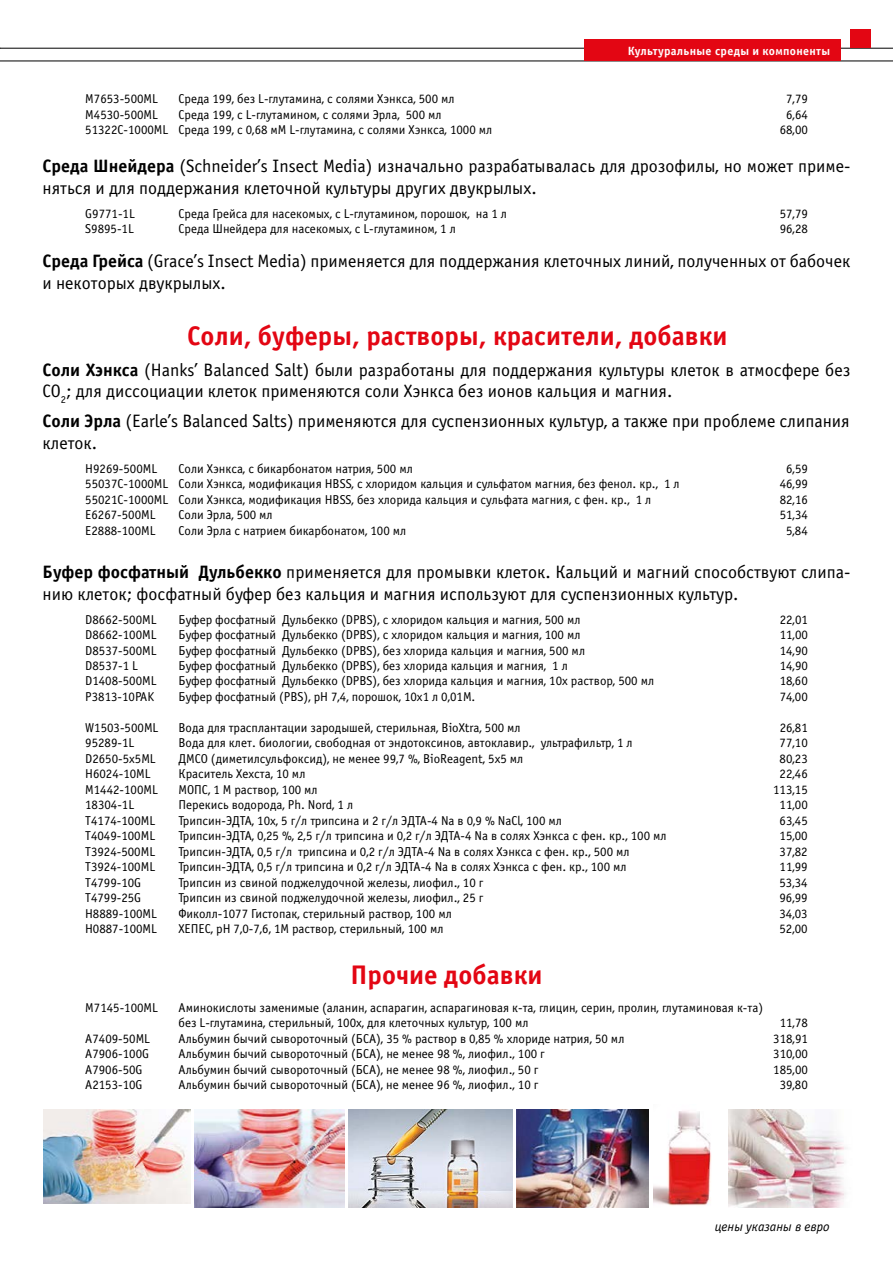
<style>
.page{position:relative;width:893px;height:1263px;background:#fff}
.page>*{position:absolute;margin:0;border:0;box-sizing:border-box;transform-origin:0 0}
.t1{font:700 27px "Officina Sans C";color:#e30613}
.t2{font:18px/21.6px "Officina Sans C";color:#000}
.t3{font:italic 13.5px "Officina Sans C";color:#000}
.t4{font:12.9px/15.5px "Officina Sans C";color:#000}
.t5{font:700 12px "Officina Sans C";letter-spacing:.025em;color:#fff}
.s1{font-weight:700}
</style>
<div class="page">
<img style="left:517px;top:1110px;width:132px;height:98px">
<img style="left:43px;top:1110px;width:147px;height:93px">
<img style="left:653px;top:1111px;width:58px;height:95px">
<img style="left:195px;top:1110px;width:149px;height:98px">
<img style="left:349px;top:1110px;width:164px;height:98px">
<hr style="left:0;top:61px;width:893px;height:1px;background:#000">
<hr style="left:0;top:48px;width:893px;height:1px;background:#000">
<div style="left:584px;top:39px;width:257px;height:22px;background:#e30613"></div>
<div style="left:850px;top:30px;width:20px;height:18px;background:#e30613"></div>
<img style="left:729px;top:1110px;width:117px;height:98px">
<p class="t5" style="left:628px;top:44px;width:204px">Культуральные среды и компоненты</p>
<p class="t4" style="left:85px;top:91px;width:74px">M7653-500ML</p>
<p class="t4" style="left:179px;top:91px;width:278px">Среда 199, без L-глутамина, с солями Хэнкса, 500 мл</p>
<p class="t4" style="left:786px;top:91px;width:23px">7,79</p>
<p class="t4" style="left:85px;top:107px;width:74px">M4530-500ML</p>
<p class="t4" style="left:179px;top:107px;width:265px">Среда 199, с L-глутамином, с солями Эрла, 500 мл</p>
<p class="t4" style="left:786px;top:107px;width:23px">6,64</p>
<p class="t4" style="left:85px;top:122px;width:409px">51322C-1000ML Среда 199, с 0,68 мМ L-глутамина, с солями Хэнкса, 1000 мл</p>
<p class="t4" style="left:780px;top:122px;width:30px">68,00</p>
<h2 class="t2" style="left:43px;top:155px;width:809px"><span class="s1">Среда Шнейдера</span> (Schneider’s Insect Media) изначально разрабатывалась для дрозофилы, но может приме&shy;няться и для поддержания клеточной культуры других двукрылых.</h2>
<p class="t4" style="left:85px;top:206px;width:51px">G9771-1L</p>
<p class="t4" style="left:179px;top:206px;width:330px">Среда Грейса для насекомых, с L-глутамином, порошок, на 1 л</p>
<p class="t4" style="left:780px;top:206px;width:30px">57,79</p>
<p class="t4" style="left:85px;top:221px;width:50px">S9895-1L</p>
<p class="t4" style="left:179px;top:221px;width:279px">Среда Шнейдера для насекомых, с L-глутамином, 1 л</p>
<p class="t4" style="left:780px;top:221px;width:30px">96,28</p>
<h2 class="t2" style="left:43px;top:251px;width:809px"><span class="s1">Среда Грейса</span> (Grace’s Insect Media) применяется для поддержания клеточных линий, полученных от бабочек и некоторых двукрылых.</h2>
<h1 class="t1" style="left:187px;top:321px;width:542px">Соли, буферы, растворы, красители, добавки</h1>
<h2 class="t2" style="left:43px;top:359px;width:809px"><span class="s1">Соли Хэнкса</span> (Hanks’ Balanced Salt) были разработаны для поддержания культуры клеток в атмосфере без<br>СО<sub>2</sub>; для диссоциации клеток применяются соли Хэнкса без ионов кальция и магния.</h2>
<h2 class="t2" style="left:43px;top:411px;width:809px"><span class="s1">Соли Эрла</span> (Earle’s Balanced Salts) применяются для суспензионных культур, а также при проблеме слипания клеток.</h2>
<p class="t4" style="left:85px;top:461px;width:73px">H9269-500ML</p>
<p class="t4" style="left:179px;top:461px;width:236px">Соли Хэнкса, с бикарбонатом натрия, 500 мл</p>
<p class="t4" style="left:786px;top:461px;width:23px">6,59</p>
<p class="t4" style="left:85px;top:476px;width:596px">55037C-1000ML Соли Хэнкса, модификация HBSS, с хлоридом кальция и сульфатом магния, без фенол. кр., 1 л</p>
<p class="t4" style="left:780px;top:476px;width:30px">46,99</p>
<p class="t4" style="left:85px;top:492px;width:568px">55021C-1000ML Соли Хэнкса, модификация HBSS, без хлорида кальция и сульфата магния, с фен. кр., 1 л</p>
<p class="t4" style="left:780px;top:492px;width:30px">82,16</p>
<p class="t4" style="left:85px;top:507px;width:72px">E6267-500ML</p>
<p class="t4" style="left:179px;top:507px;width:96px">Соли Эрла, 500 мл</p>
<p class="t4" style="left:780px;top:507px;width:30px">51,34</p>
<p class="t4" style="left:85px;top:523px;width:72px">E2888-100ML</p>
<p class="t4" style="left:179px;top:523px;width:229px">Соли Эрла с натрием бикарбонатом, 100 мл</p>
<p class="t4" style="left:786px;top:523px;width:23px">5,84</p>
<h2 class="t2" style="left:43px;top:561px;width:809px"><span class="s1">Буфер фосфатный Дульбекко</span> применяется для промывки клеток. Кальций и магний способствуют слипа&shy;нию клеток; фосфатный буфер без кальция и магния используют для суспензионных культур.</h2>
<p class="t4" style="left:85px;top:612px;width:73px">D8662-500ML</p>
<p class="t4" style="left:179px;top:612px;width:403px">Буфер фосфатный Дульбекко (DPBS), с хлоридом кальция и магния, 500 мл</p>
<p class="t4" style="left:780px;top:612px;width:30px">22,01</p>
<p class="t4" style="left:85px;top:627px;width:73px">D8662-100ML</p>
<p class="t4" style="left:179px;top:627px;width:403px">Буфер фосфатный Дульбекко (DPBS), с хлоридом кальция и магния, 100 мл</p>
<p class="t4" style="left:780px;top:627px;width:30px">11,00</p>
<p class="t4" style="left:85px;top:643px;width:73px">D8537-500ML</p>
<p class="t4" style="left:179px;top:643px;width:408px">Буфер фосфатный Дульбекко (DPBS), без хлорида кальция и магния, 500 мл</p>
<p class="t4" style="left:780px;top:643px;width:30px">14,90</p>
<p class="t4" style="left:85px;top:658px;width:54px">D8537-1 L</p>
<p class="t4" style="left:179px;top:658px;width:391px">Буфер фосфатный Дульбекко (DPBS), без хлорида кальция и магния, 1 л</p>
<p class="t4" style="left:780px;top:658px;width:30px">14,90</p>
<p class="t4" style="left:85px;top:674px;width:73px">D1408-500ML</p>
<p class="t4" style="left:179px;top:674px;width:477px">Буфер фосфатный Дульбекко (DPBS), без хлорида кальция и магния, 10х раствор, 500 мл</p>
<p class="t4" style="left:780px;top:674px;width:30px">18,60</p>
<p class="t4" style="left:85px;top:689px;width:70px">P3813-10PAK</p>
<p class="t4" style="left:179px;top:689px;width:298px">Буфер фосфатный (PBS), рH 7,4, порошок, 10х1 л 0,01М.</p>
<p class="t4" style="left:780px;top:689px;width:30px">74,00</p>
<p class="t4" style="left:85px;top:720px;width:75px">W1503-500ML</p>
<p class="t4" style="left:179px;top:720px;width:344px">Вода для трасплантации зародышей, стерильная, BioXtra, 500 мл</p>
<p class="t4" style="left:780px;top:720px;width:30px">26,81</p>
<p class="t4" style="left:85px;top:736px;width:50px">95289-1L</p>
<p class="t4" style="left:178px;top:736px;width:456px">Вода для клет. биологии, свободная от эндотоксинов, автоклавир., ультрафильтр, 1 л</p>
<p class="t4" style="left:780px;top:736px;width:30px">77,10</p>
<p class="t4" style="left:85px;top:751px;width:72px">D2650-5х5ML</p>
<p class="t4" style="left:178px;top:751px;width:346px">ДМСО (диметилсульфоксид), не менее 99,7 %, BioReagent, 5х5 мл</p>
<p class="t4" style="left:780px;top:751px;width:30px">80,23</p>
<p class="t4" style="left:85px;top:766px;width:67px">H6024-10ML</p>
<p class="t4" style="left:178px;top:766px;width:128px">Краситель Хехста, 10 мл</p>
<p class="t4" style="left:780px;top:766px;width:30px">22,46</p>
<p class="t4" style="left:85px;top:782px;width:74px">M1442-100ML</p>
<p class="t4" style="left:178px;top:782px;width:141px">МОПС, 1 M раствор, 100 мл</p>
<p class="t4" style="left:773px;top:782px;width:36px">113,15</p>
<p class="t4" style="left:85px;top:797px;width:50px">18304-1L</p>
<p class="t4" style="left:178px;top:797px;width:176px">Перекись водорода, Ph. Nord, 1 л</p>
<p class="t4" style="left:780px;top:797px;width:30px">11,00</p>
<p class="t4" style="left:85px;top:813px;width:71px">T4174-100ML</p>
<p class="t4" style="left:178px;top:813px;width:385px">Трипсин-ЭДТА, 10х, 5 г/л трипсина и 2 г/л ЭДТА-4 Na в 0,9 % NaCl, 100 мл</p>
<p class="t4" style="left:780px;top:813px;width:30px">63,45</p>
<p class="t4" style="left:85px;top:828px;width:71px">T4049-100ML</p>
<p class="t4" style="left:178px;top:828px;width:490px">Трипсин-ЭДТА, 0,25 %, 2,5 г/л трипсина и 0,2 г/л ЭДТА-4 Na в солях Хэнкса с фен. кр., 100 мл</p>
<p class="t4" style="left:780px;top:828px;width:30px">15,00</p>
<p class="t4" style="left:85px;top:844px;width:71px">T3924-500ML</p>
<p class="t4" style="left:178px;top:844px;width:453px">Трипсин-ЭДТА, 0,5 г/л трипсина и 0,2 г/л ЭДТА-4 Na в солях Хэнкса с фен. кр., 500 мл</p>
<p class="t4" style="left:779px;top:844px;width:30px">37,82</p>
<p class="t4" style="left:85px;top:859px;width:71px">T3924-100ML</p>
<p class="t4" style="left:178px;top:859px;width:450px">Трипсин-ЭДТА, 0,5 г/л трипсина и 0,2 г/л ЭДТА-4 Na в солях Хэнкса с фен. кр., 100 мл</p>
<p class="t4" style="left:779px;top:859px;width:30px">11,99</p>
<p class="t4" style="left:85px;top:875px;width:58px">T4799-10G</p>
<p class="t4" style="left:178px;top:875px;width:307px">Трипсин из свиной поджелудочной железы, лиофил., 10 г</p>
<p class="t4" style="left:779px;top:875px;width:30px">53,34</p>
<p class="t4" style="left:85px;top:890px;width:58px">T4799-25G</p>
<p class="t4" style="left:178px;top:890px;width:307px">Трипсин из свиной поджелудочной железы, лиофил., 25 г</p>
<p class="t4" style="left:779px;top:890px;width:30px">96,99</p>
<p class="t4" style="left:85px;top:906px;width:73px">H8889-100ML</p>
<p class="t4" style="left:178px;top:906px;width:275px">Фиколл-1077 Гистопак, стерильный раствор, 100 мл</p>
<p class="t4" style="left:779px;top:906px;width:30px">34,03</p>
<p class="t4" style="left:85px;top:921px;width:73px">H0887-100ML</p>
<p class="t4" style="left:178px;top:921px;width:267px">ХЕПЕС, рН 7,0-7,6, 1М раствор, стерильный, 100 мл</p>
<p class="t4" style="left:779px;top:921px;width:30px">52,00</p>
<h1 class="t1" style="left:351px;top:959px;width:193px">Прочие добавки</h1>
<p class="t4" style="left:85px;top:1000px;width:74px">M7145-100ML</p>
<p class="t4" style="left:179px;top:1000px;width:586px">Аминокислоты заменимые (аланин, аспарагин, аспарагиновая к-та, глицин, серин, пролин, глутаминовая к-та) без L-глутамина, стерильный, 100х, для клеточных культур, 100 мл</p>
<p class="t4" style="left:780px;top:1015px;width:30px">11,78</p>
<p class="t4" style="left:85px;top:1031px;width:66px">A7409-50ML</p>
<p class="t4" style="left:179px;top:1031px;width:447px">Альбумин бычий сывороточный (БСА), 35 % раствор в 0,85 % хлориде натрия, 50 мл</p>
<p class="t4" style="left:773px;top:1031px;width:36px">318,91</p>
<p class="t4" style="left:85px;top:1046px;width:65px">A7906-100G</p>
<p class="t4" style="left:179px;top:1046px;width:368px">Альбумин бычий сывороточный (БСА), не менее 98 %, лиофил., 100 г</p>
<p class="t4" style="left:773px;top:1046px;width:36px">310,00</p>
<p class="t4" style="left:85px;top:1062px;width:59px">A7906-50G</p>
<p class="t4" style="left:179px;top:1062px;width:362px">Альбумин бычий сывороточный (БСА), не менее 98 %, лиофил., 50 г</p>
<p class="t4" style="left:773px;top:1062px;width:36px">185,00</p>
<p class="t4" style="left:85px;top:1077px;width:59px">A2153-10G</p>
<p class="t4" style="left:179px;top:1077px;width:362px">Альбумин бычий сывороточный (БСА), не менее 96 %, лиофил., 10 г</p>
<p class="t4" style="left:780px;top:1077px;width:30px">39,80</p>
<p class="t3" style="left:715px;top:1219px;width:116px">цены указаны в евро</p>
</div>
